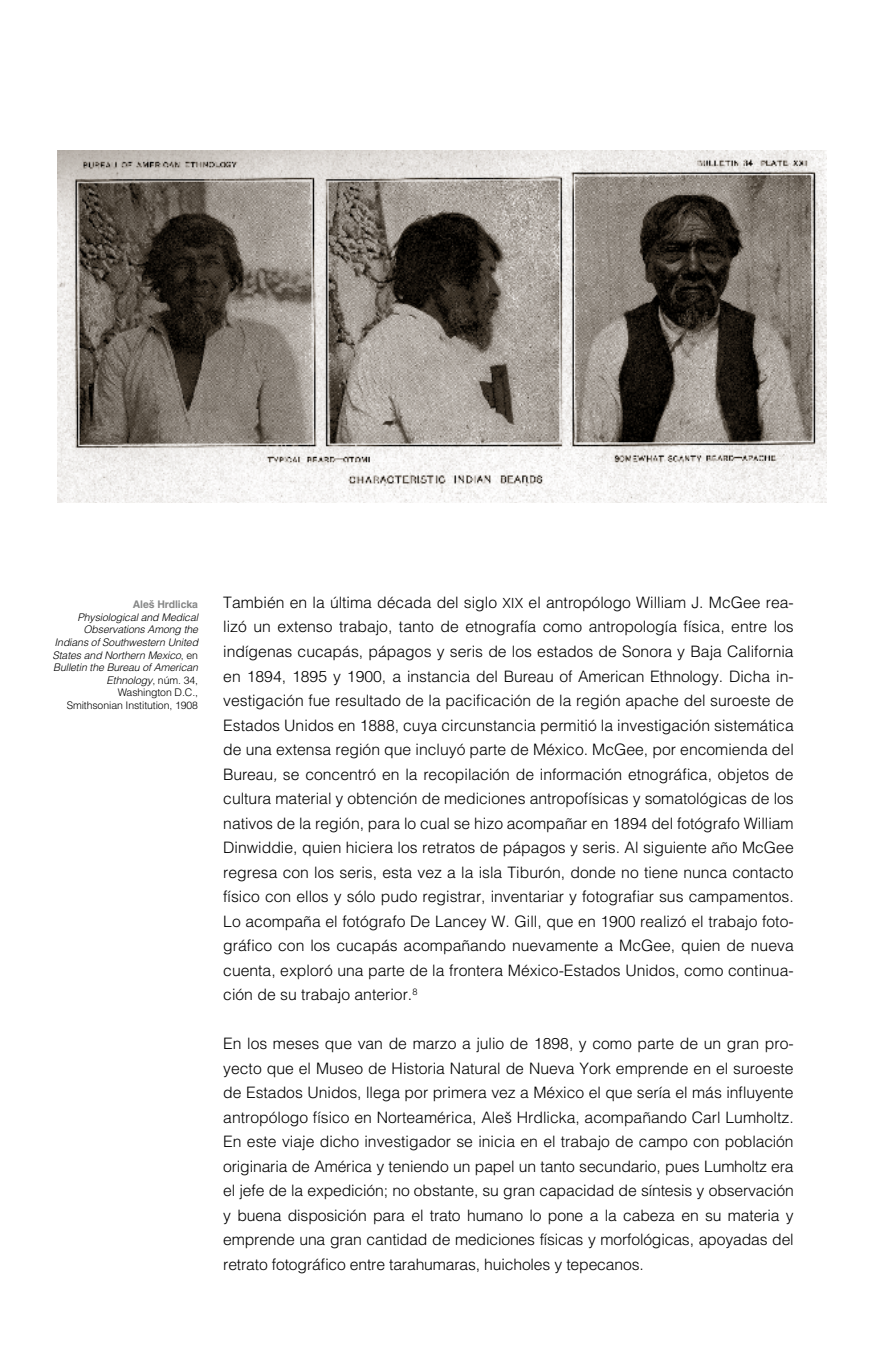
<style>
.page{position:relative;width:893px;height:1365px;background:#fff}
.page>*{position:absolute;margin:0;border:0;box-sizing:border-box;transform-origin:0 0}
.t1{font:300 15.75px/24.5px "Helvetica";letter-spacing:-.005em;color:#000;text-align:justify}
.t2{font:italic 300 10.5px/12.6px "Helvetica";letter-spacing:-.01em;color:#000;text-align:right}
.t3{font:700 10.5px "Helvetica";letter-spacing:-.01em;color:#868787}
.s1{font-style:normal}
.s2{font-size:14px}
.s3{font-style:italic}
</style>
<div class="page">
<img style="left:57px;top:151px;width:769px;height:351px">
<p class="t3" style="left:133px;top:598px;width:67px">Aleš Hrdlicka</p>
<p class="t2" style="left:53px;top:610px;width:147px">Physiological and Medical<br>Observations Among the<br>Indians of Southwestern United<br>States and Northern Mexico<span class="s1">, en<br></span>Bulletin the Bureau of American<br>Ethnology<span class="s1">, núm. 34,<br>Washington D.C.,<br>Smithsonian Institution, 1908</span></p>
<p class="t1" style="left:223px;top:590px;width:572px">También en la última década del siglo <span class="s2">XIX</span> el antropólogo William J. McGee rea&shy;lizó un extenso trabajo, tanto de etnografía como antropología física, entre los indígenas cucapás, pápagos y seris de los estados de Sonora y Baja California en 1894, 1895 y 1900, a instancia del Bureau of American Ethnology. Dicha in&shy;vestigación fue resultado de la pacificación de la región apache del suroeste de Estados Unidos en 1888, cuya circunstancia permitió la investigación sistemática de una extensa región que incluyó parte de México. McGee, por encomienda del Bureau<span class="s3">,</span> se concentró en la recopilación de información etnográfica, objetos de cultura material y obtención de mediciones antropofísicas y somatológicas de los nativos de la región, para lo cual se hizo acompañar en 1894 del fotógrafo William Dinwiddie, quien hiciera los retratos de pápagos y seris. Al siguiente año McGee regresa con los seris, esta vez a la isla Tiburón, donde no tiene nunca contacto físico con ellos y sólo pudo registrar, inventariar y fotografiar sus campamentos.<br>Lo acompaña el fotógrafo De Lancey W. Gill, que en 1900 realizó el trabajo foto&shy;gráfico con los cucapás acompañando nuevamente a McGee, quien de nueva cuenta, exploró una parte de la frontera México-Estados Unidos, como continua&shy;ción de su trabajo anterior.<sup>8</sup></p>
<p class="t1" style="left:223px;top:1031px;width:572px">En los meses que van de marzo a julio de 1898, y como parte de un gran pro&shy;yecto que el Museo de Historia Natural de Nueva York emprende en el suroeste de Estados Unidos, llega por primera vez a México el que sería el más influyente antropólogo físico en Norteamérica, Aleš Hrdlicka, acompañando Carl Lumholtz.<br>En este viaje dicho investigador se inicia en el trabajo de campo con población originaria de América y teniendo un papel un tanto secundario, pues Lumholtz era el jefe de la expedición; no obstante, su gran capacidad de síntesis y observación y buena disposición para el trato humano lo pone a la cabeza en su materia y emprende una gran cantidad de mediciones físicas y morfológicas, apoyadas del retrato fotográfico entre tarahumaras, huicholes y tepecanos.</p>
</div>
